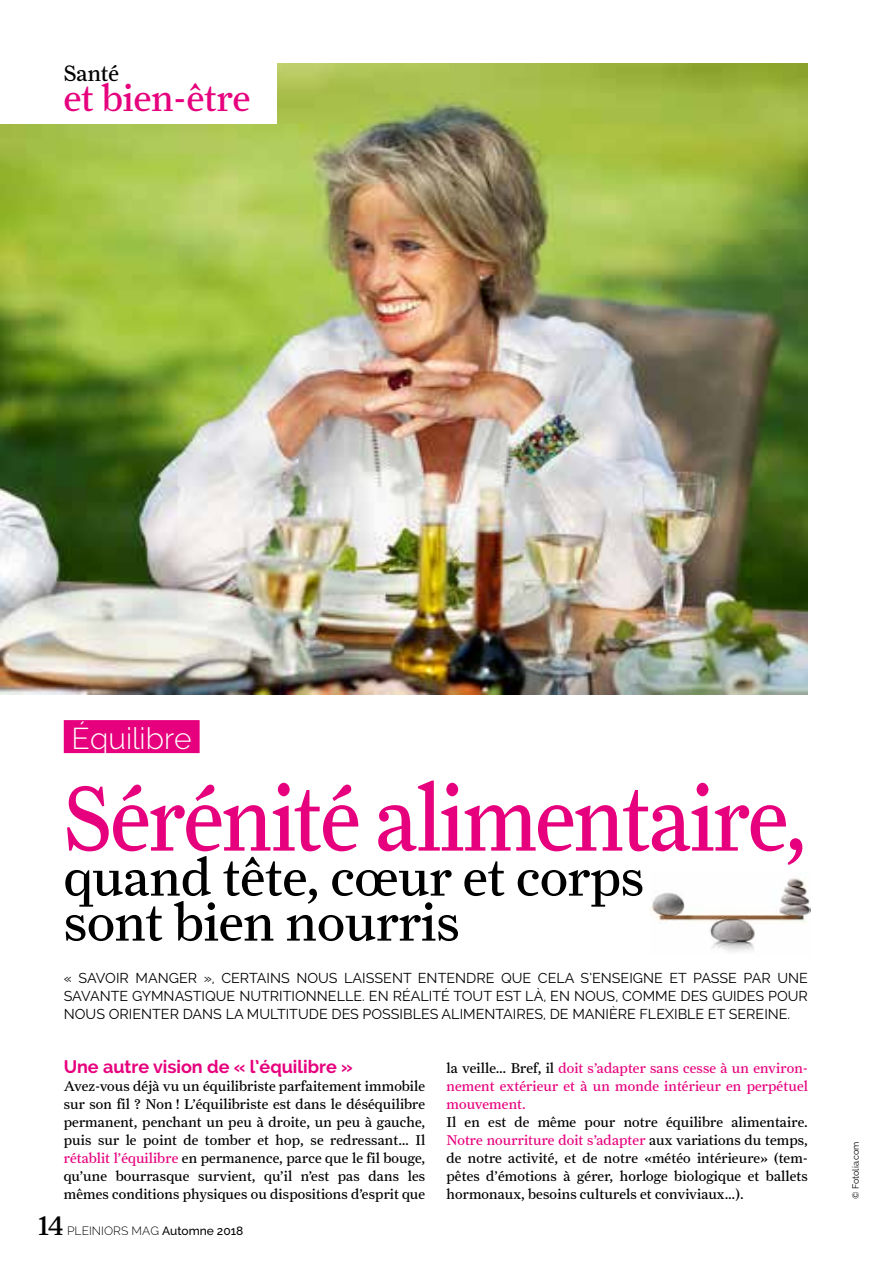
<style>
.page{position:relative;width:893px;height:1263px;background:#fff}
.page>*{position:absolute;margin:0;border:0;box-sizing:border-box;transform-origin:0 0}
.t1{font:93px "Farnham Text Regular LF";letter-spacing:-.015em;color:#e6007d;scale:.91 1}
.t2{font:52.5px/45px "Farnham Text Regular LF";color:#000}
.t3{font:37.5px "Farnham Text Regular LF";color:#e6007d}
.t4{font:300 30px "Raleway";color:#fff}
.t5{font:27px "Farnham Text Regular LF";color:#000}
.t6{font:22.5px "Farnham Text Regular LF";color:#000}
.t7{font:700 18px "Raleway";color:#e6007d}
.t8{font:14.25px/18px "Farnham Text Regular LF";letter-spacing:.01em;color:#000;text-align:justify}
.t9{font:14.25px/18px "Raleway";color:#000;text-align:justify}
.t10{font:14.25px/18px "Farnham Text Regular LF";letter-spacing:.01em;color:#e6007d;text-align:justify}
.t11{font:300 12px "Raleway";color:#000}
.t12{font:9px "Raleway";color:#000}
.s1{color:#e6007d}
.s2{font-weight:500}
.s3{color:#000}
</style>
<div class="page">
<img style="left:0;top:64px;width:808px;height:630px">
<div style="left:64px;top:720px;width:136px;height:33px;background:#e6007d"></div>
<div style="left:0;top:52px;width:276px;height:72px;background:#fff"></div>
<img style="left:650px;top:878px;width:160px;height:74px">
<h3 class="t6" style="left:64px;top:60px;width:57px">Santé</h3>
<h3 class="t3" style="left:64px;top:75px;width:188px">et bien-être</h3>
<h3 class="t4" style="left:72px;top:720px;width:122px">Équilibre</h3>
<h1 class="t1" style="left:64px;top:763px;width:818px">Sérénité alimentaire,</h1>
<h2 class="t2" style="left:64px;top:854px;width:582px">quand tête, cœur et corps sont bien nourris</h2>
<p class="t9" style="left:64px;top:969px;width:746px">« SAVOIR MANGER », CERTAINS NOUS LAISSENT ENTENDRE QUE CELA S’ENSEIGNE ET PASSE PAR UNE SAVANTE GYMNASTIQUE NUTRITIONNELLE. EN RÉALITÉ TOUT EST LÀ, EN NOUS, COMME DES GUIDES POUR NOUS ORIENTER DANS LA MULTITUDE DES POSSIBLES ALIMENTAIRES, DE MANIÈRE FLEXIBLE ET SEREINE.</p>
<p class="t7" style="left:64px;top:1056px;width:291px">Une autre vision de « l’équilibre »</p>
<p class="t8" style="left:64px;top:1077px;width:363px">Avez-vous déjà vu un équilibriste parfaitement immobile sur son fil ? Non ! L’équilibriste est dans le déséquilibre permanent, penchant un peu à droite, un peu à gauche, puis sur le point de tomber et hop, se redressant… Il <span class="s1">rétablit l’équilibre</span> en permanence, parce que le fil bouge, qu’une bourrasque survient, qu’il n’est pas dans les mêmes conditions physiques ou dispositions d’esprit que</p>
<h3 class="t5" style="left:38px;top:1210px;width:27px">14</h3>
<p class="t11" style="left:67px;top:1224px;width:178px">PLEINIORS MAG <span class="s2">Automne 2018</span></p>
<p class="t10" style="left:446px;top:1059px;width:363px"><span class="s3">la veille… Bref, il</span> doit s’adapter sans cesse à un environ&shy;nement extérieur et à un monde intérieur en perpétuel mouvement.</p>
<p class="t8" style="left:446px;top:1113px;width:363px">Il en est de même pour notre équilibre alimentaire.<br><span class="s1">Notre nourriture doit s’adapter</span> aux variations du temps, de notre activité, et de notre «météo intérieure» (tem&shy;pêtes d’émotions à gérer, horloge biologique et ballets hormonaux, besoins culturels et conviviaux…).</p>
<p class="t12" style="left:850px;top:1199px;width:59px;rotate:-90deg">© Fotolia.com</p>
</div>
